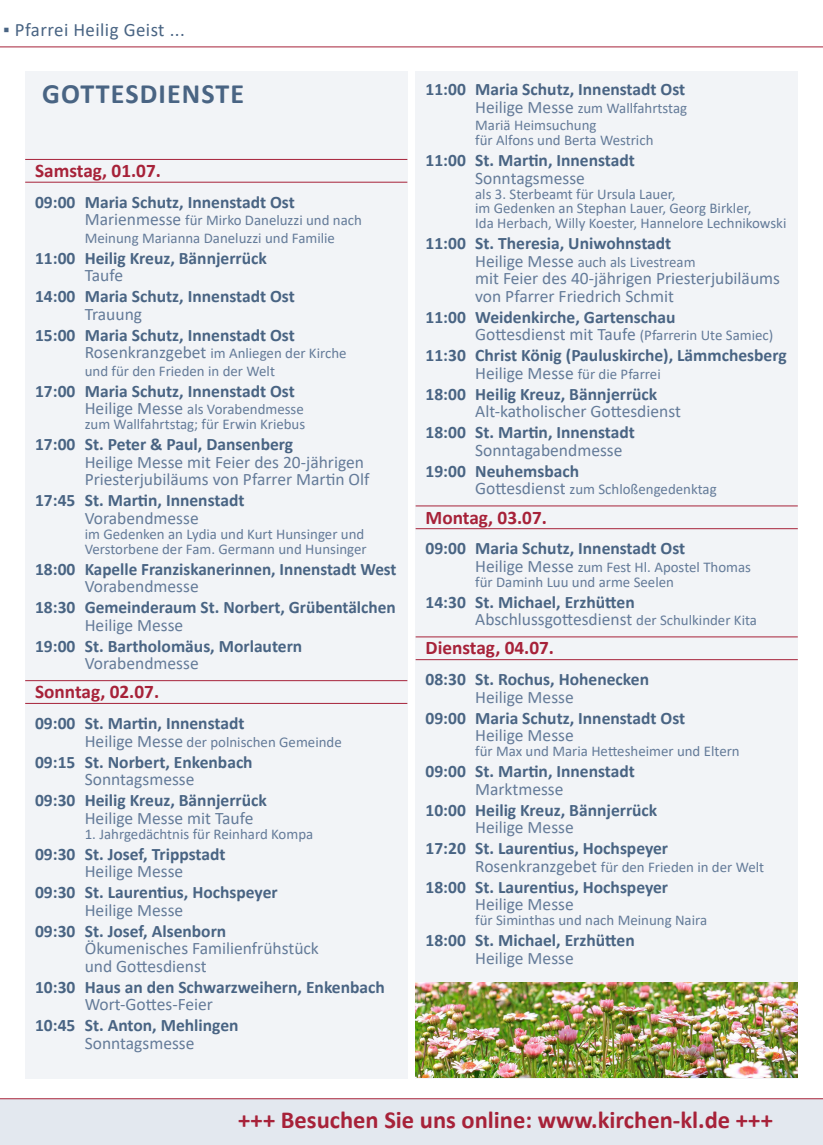
<style>
.page{position:relative;width:823px;height:1145px;background:#fff}
.page>*{position:absolute;margin:0;border:0;box-sizing:border-box;transform-origin:0 0}
.TitelÜberschrift{font:700 28px "Calibri";letter-spacing:.04em;color:#496483}
.t1{font:700 24.5px "Calibri";color:#a72239}
.TagDatum{font:700 19.25px "Calibri";color:#a72239}
.t2{font:18.9px "Calibri";letter-spacing:.02em;color:#496483}
.Uhrzeit_Kirche{font:700 17.5px "Calibri";color:#496483}
.Messe{font:17.5px "Calibri";color:#647b99}
.Zusatztext{font:17.5px "Calibri";color:#647b99}
.Messe-2{font:14.88px/17.5px "Calibri";color:#647b99}
.Zusatztext-2{font:14.88px/14.9px "Calibri";color:#647b99}
.s1{font-size:17.5px}
.s2{font-size:14.88px}
</style>
<div class="page">
<div style="left:0;top:1099px;width:823px;height:46px;background:#e3e8ef"></div>
<hr style="left:0;top:1098px;width:823px;height:1px;background:#a72239">
<div style="left:25px;top:71px;width:382px;height:1007px;background:#f2f4f7"></div>
<div style="left:415px;top:71px;width:382px;height:1007px;background:#f2f4f7"></div>
<hr style="left:25px;top:159px;width:382px;height:1px;background:#a72239">
<hr style="left:25px;top:182px;width:382px;height:1px;background:#a72239">
<hr style="left:25px;top:680px;width:382px;height:1px;background:#a72239">
<hr style="left:25px;top:703px;width:382px;height:1px;background:#a72239">
<hr style="left:415px;top:506px;width:382px;height:1px;background:#a72239">
<hr style="left:415px;top:528px;width:382px;height:1px;background:#a72239">
<hr style="left:415px;top:637px;width:382px;height:1px;background:#a72239">
<hr style="left:415px;top:659px;width:382px;height:1px;background:#a72239">
<hr style="left:0;top:47px;width:823px;height:1px;background:#a72239">
<img style="left:415px;top:983px;width:382px;height:94px">
<p class="t2" style="left:3px;top:17px;width:183px">▪ Pfarrei Heilig Geist ...</p>
<p class="TitelÜberschrift" style="left:42px;top:74px;width:203px">GOTTESDIENSTE</p>
<p class="TagDatum" style="left:35px;top:157px;width:127px">Samstag, 01.07.</p>
<p class="Uhrzeit_Kirche" style="left:35px;top:190px;width:261px">09:00 Maria Schutz, Innenstadt Ost</p>
<p class="Messe-2" style="left:85px;top:211px;width:279px"><span class="s1">Marienmesse</span> für Mirko Daneluzzi und nach<br>Meinung Marianna Daneluzzi und Familie</p>
<p class="Uhrzeit_Kirche" style="left:35px;top:246px;width:233px">11:00 Heilig Kreuz, Bännjerrück</p>
<p class="Messe" style="left:85px;top:263px;width:40px">Taufe</p>
<p class="Uhrzeit_Kirche" style="left:35px;top:284px;width:261px">14:00 Maria Schutz, Innenstadt Ost</p>
<p class="Messe" style="left:85px;top:302px;width:59px">Trauung</p>
<p class="Uhrzeit_Kirche" style="left:35px;top:323px;width:261px">15:00 Maria Schutz, Innenstadt Ost</p>
<p class="Messe-2" style="left:85px;top:344px;width:263px"><span class="s1">Rosenkranzgebet</span> im Anliegen der Kirche</p>
<p class="Messe-2" style="left:85px;top:362px;width:192px">und für den Frieden in der Welt</p>
<p class="Uhrzeit_Kirche" style="left:35px;top:379px;width:261px">17:00 Maria Schutz, Innenstadt Ost</p>
<p class="Messe-2" style="left:85px;top:400px;width:220px"><span class="s1">Heilige Messe</span> als Vorabendmesse</p>
<p class="Messe-2" style="left:85px;top:415px;width:222px">zum Wallfahrtstag; für Erwin Kriebus</p>
<p class="Uhrzeit_Kirche" style="left:35px;top:432px;width:259px">17:00 St. Peter &amp; Paul, Dansenberg</p>
<p class="Messe" style="left:85px;top:450px;width:281px">Heilige Messe mit Feier des 20-jährigen</p>
<p class="Messe" style="left:85px;top:467px;width:286px">Priesterjubiläums von Pfarrer Martin Olf</p>
<p class="Uhrzeit_Kirche" style="left:35px;top:488px;width:211px">17:45 St. Martin, Innenstadt</p>
<p class="Messe" style="left:85px;top:506px;width:115px">Vorabendmesse</p>
<p class="Zusatztext-2" style="left:85px;top:526px;width:283px">im Gedenken an Lydia und Kurt Hunsinger und<br>Verstorbene der Fam. Germann und Hunsinger</p>
<p class="Uhrzeit_Kirche" style="left:35px;top:556px;width:363px">18:00 Kapelle Franziskanerinnen, Innenstadt West</p>
<p class="Messe" style="left:85px;top:574px;width:115px">Vorabendmesse</p>
<p class="Uhrzeit_Kirche" style="left:35px;top:595px;width:362px">18:30 Gemeinderaum St. Norbert, Grübentälchen</p>
<p class="Messe" style="left:85px;top:613px;width:100px">Heilige Messe</p>
<p class="Uhrzeit_Kirche" style="left:35px;top:633px;width:269px">19:00 St. Bartholomäus, Morlautern</p>
<p class="Messe" style="left:85px;top:651px;width:115px">Vorabendmesse</p>
<p class="TagDatum" style="left:35px;top:678px;width:125px">Sonntag, 02.07.</p>
<p class="Uhrzeit_Kirche" style="left:35px;top:711px;width:211px">09:00 St. Martin, Innenstadt</p>
<p class="Messe-2" style="left:85px;top:733px;width:258px"><span class="s1">Heilige Messe</span> der polnischen Gemeinde</p>
<p class="Uhrzeit_Kirche" style="left:35px;top:749px;width:219px">09:15 St. Norbert, Enkenbach</p>
<p class="Messe" style="left:85px;top:767px;width:111px">Sonntagsmesse</p>
<p class="Uhrzeit_Kirche" style="left:35px;top:788px;width:233px">09:30 Heilig Kreuz, Bännjerrück</p>
<p class="Messe" style="left:85px;top:806px;width:170px">Heilige Messe mit Taufe</p>
<p class="Zusatztext-2" style="left:85px;top:826px;width:230px">1. Jahrgedächtnis für Reinhard Kompa</p>
<p class="Uhrzeit_Kirche" style="left:35px;top:841px;width:192px">09:30 St. Josef, Trippstadt</p>
<p class="Messe" style="left:85px;top:859px;width:100px">Heilige Messe</p>
<p class="Uhrzeit_Kirche" style="left:35px;top:880px;width:244px">09:30 St. Laurentius, Hochspeyer</p>
<p class="Messe" style="left:85px;top:898px;width:100px">Heilige Messe</p>
<p class="Uhrzeit_Kirche" style="left:35px;top:918px;width:193px">09:30 St. Josef, Alsenborn</p>
<p class="Messe" style="left:85px;top:936px;width:236px">Ökumenisches Familienfrühstück</p>
<p class="Messe" style="left:85px;top:954px;width:123px">und Gottesdienst</p>
<p class="Uhrzeit_Kirche" style="left:35px;top:974px;width:351px">10:30 Haus an den Schwarzweihern, Enkenbach</p>
<p class="Messe" style="left:85px;top:992px;width:130px">Wort-Gottes-Feier</p>
<p class="Uhrzeit_Kirche" style="left:35px;top:1013px;width:205px">10:45 St. Anton, Mehlingen</p>
<p class="Messe" style="left:85px;top:1031px;width:111px">Sonntagsmesse</p>
<p class="Uhrzeit_Kirche" style="left:425px;top:77px;width:261px">11:00 Maria Schutz, Innenstadt Ost</p>
<p class="Messe-2" style="left:475px;top:99px;width:213px"><span class="s1">Heilige Messe</span> zum Wallfahrtstag</p>
<p class="Messe-2" style="left:475px;top:116px;width:123px">Mariä Heimsuchung</p>
<p class="Zusatztext-2" style="left:475px;top:132px;width:180px">für Alfons und Berta Westrich</p>
<p class="Uhrzeit_Kirche" style="left:425px;top:148px;width:211px">11:00 St. Martin, Innenstadt</p>
<p class="Messe" style="left:475px;top:166px;width:111px">Sonntagsmesse</p>
<p class="Messe-2" style="left:475px;top:185px;width:202px">als 3. Sterbeamt für Ursula Lauer,</p>
<p class="Messe-2" style="left:475px;top:199px;width:278px">im Gedenken an Stephan Lauer, Georg Birkler,</p>
<p class="Messe-2" style="left:475px;top:214px;width:313px">Ida Herbach, Willy Koester, Hannelore Lechnikowski</p>
<p class="Uhrzeit_Kirche" style="left:425px;top:231px;width:247px">11:00 St. Theresia, Uniwohnstadt</p>
<p class="Messe-2" style="left:475px;top:253px;width:222px"><span class="s1">Heilige Messe</span> auch als Livestream</p>
<p class="Zusatztext" style="left:475px;top:266px;width:306px">mit Feier des 40-jährigen Priesterjubiläums</p>
<p class="Zusatztext" style="left:475px;top:284px;width:200px">von Pfarrer Friedrich Schmit</p>
<p class="Uhrzeit_Kirche" style="left:425px;top:305px;width:252px">11:00 Weidenkirche, Gartenschau</p>
<p class="Messe" style="left:475px;top:322px;width:300px">Gottesdienst mit Taufe <span class="s2">(Pfarrerin Ute Samiec)</span></p>
<p class="Uhrzeit_Kirche" style="left:425px;top:343px;width:362px">11:30 Christ König (Pauluskirche), Lämmchesberg</p>
<p class="Messe-2" style="left:475px;top:365px;width:187px"><span class="s1">Heilige Messe</span> für die Pfarrei</p>
<p class="Uhrzeit_Kirche" style="left:425px;top:382px;width:233px">18:00 Heilig Kreuz, Bännjerrück</p>
<p class="Messe" style="left:475px;top:399px;width:207px">Alt-katholischer Gottesdienst</p>
<p class="Uhrzeit_Kirche" style="left:425px;top:420px;width:211px">18:00 St. Martin, Innenstadt</p>
<p class="Messe" style="left:475px;top:438px;width:149px">Sonntagabendmesse</p>
<p class="Uhrzeit_Kirche" style="left:425px;top:459px;width:155px">19:00 Neuhemsbach</p>
<p class="Messe-2" style="left:475px;top:480px;width:243px"><span class="s1">Gottesdienst</span> zum Schloßengedenktag</p>
<p class="TagDatum" style="left:425px;top:504px;width:123px">Montag, 03.07.</p>
<p class="Uhrzeit_Kirche" style="left:425px;top:536px;width:261px">09:00 Maria Schutz, Innenstadt Ost</p>
<p class="Messe-2" style="left:475px;top:558px;width:277px"><span class="s1">Heilige Messe</span> zum Fest Hl. Apostel Thomas</p>
<p class="Zusatztext-2" style="left:475px;top:574px;width:200px">für Daminh Luu und arme Seelen</p>
<p class="Uhrzeit_Kirche" style="left:425px;top:590px;width:211px">14:30 St. Michael, Erzhütten</p>
<p class="Messe" style="left:475px;top:607px;width:283px">Abschlussgottesdienst <span class="s2">der Schulkinder Kita</span></p>
<p class="TagDatum" style="left:425px;top:634px;width:130px">Dienstag, 04.07.</p>
<p class="Uhrzeit_Kirche" style="left:425px;top:667px;width:225px">08:30 St. Rochus, Hohenecken</p>
<p class="Messe" style="left:475px;top:685px;width:100px">Heilige Messe</p>
<p class="Uhrzeit_Kirche" style="left:425px;top:706px;width:261px">09:00 Maria Schutz, Innenstadt Ost</p>
<p class="Messe" style="left:475px;top:723px;width:100px">Heilige Messe</p>
<p class="Zusatztext-2" style="left:475px;top:744px;width:266px">für Max und Maria Hettesheimer und Eltern</p>
<p class="Uhrzeit_Kirche" style="left:425px;top:759px;width:211px">09:00 St. Martin, Innenstadt</p>
<p class="Messe" style="left:475px;top:777px;width:90px">Marktmesse</p>
<p class="Uhrzeit_Kirche" style="left:425px;top:798px;width:233px">10:00 Heilig Kreuz, Bännjerrück</p>
<p class="Messe" style="left:475px;top:815px;width:100px">Heilige Messe</p>
<p class="Uhrzeit_Kirche" style="left:425px;top:836px;width:244px">17:20 St. Laurentius, Hochspeyer</p>
<p class="Messe-2" style="left:475px;top:858px;width:290px"><span class="s1">Rosenkranzgebet</span> für den Frieden in der Welt</p>
<p class="Uhrzeit_Kirche" style="left:425px;top:875px;width:244px">18:00 St. Laurentius, Hochspeyer</p>
<p class="Messe" style="left:475px;top:892px;width:100px">Heilige Messe</p>
<p class="Messe-2" style="left:475px;top:911px;width:233px">für Siminthas und nach Meinung Naira</p>
<p class="Uhrzeit_Kirche" style="left:425px;top:928px;width:211px">18:00 St. Michael, Erzhütten</p>
<p class="Messe" style="left:475px;top:946px;width:100px">Heilige Messe</p>
<p class="t1" style="left:238px;top:1103px;width:536px">+++ Besuchen Sie uns online: www.kirchen-kl.de +++</p>
</div>
